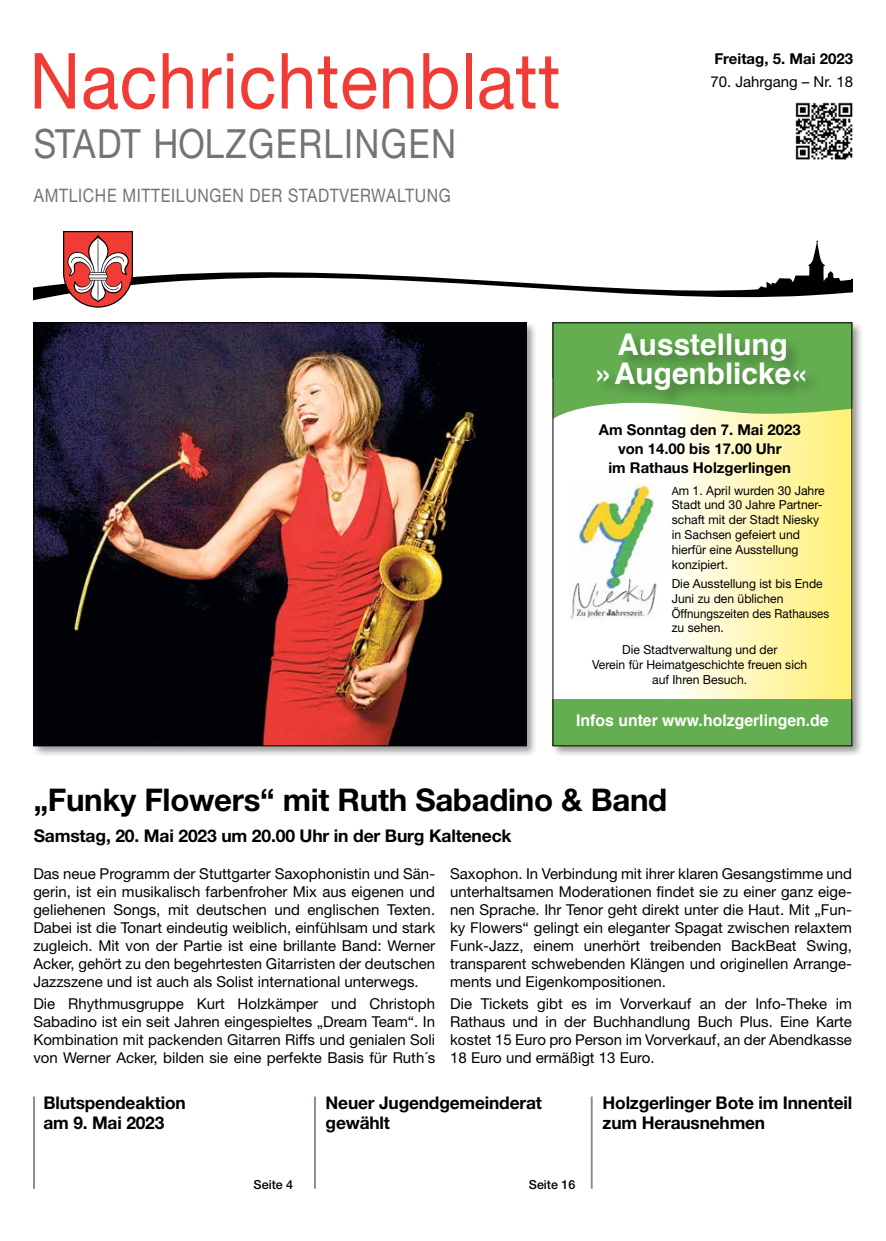
<style>
.page{position:relative;width:886px;height:1241px;background:#fff}
.page>*{position:absolute;margin:0;border:0;box-sizing:border-box;transform-origin:0 0}
.t1{font:77.5px "Helvetica Neue LT Std";letter-spacing:.01em;color:#f13c36;scale:.91 1}
.t2{font:40.25px "Helvetica Neue LT Std";letter-spacing:.04em;color:#787370;scale:.86 1}
.t3{font:700 31.25px "Helvetica Neue LT Std";letter-spacing:-.01em;color:#000}
.t4{font:700 29.88px/28.6px "Helvetica";color:#fff;text-align:center}
.t5{font:18.62px "Helvetica Neue LT Std";letter-spacing:.04em;color:#787370;scale:.85 1}
.t6{font:700 17.5px/20px "Helvetica Neue LT Std";letter-spacing:-.01em;color:#000}
.t7{font:700 16.12px "Helvetica";color:#fff}
.t8{font:15px/18px "Helvetica Neue LT Std";color:#000;text-align:justify}
.t9{font:700 15px "Helvetica Neue LT Std";color:#000}
.t10{font:700 14.88px/18.6px "Helvetica Neue LT Std";color:#000;text-align:center}
.t11{font:500 12.5px "Helvetica Neue LT Std";color:#000}
.t12{font:12.38px/14.9px "Helvetica Neue LT Std";color:#000}
.s1{font-size:11.25px}
</style>
<div class="page">
<div style="left:551px;top:321px;width:313px;height:436px;background:#000;opacity:.4"></div>
<div style="left:553px;top:323px;width:299px;height:422px;background:#fff"></div>
<div style="left:666px;top:401px;width:186px;height:299px;background:linear-gradient(to right,#fffefd,#fff072)"></div>
<svg style="left:555px;top:378px;width:295px;height:41px"></svg>
<div style="left:553px;top:322px;width:299px;height:56px;background:#64ae51"></div>
<div style="left:595px;top:331px;width:227px;height:76px;background:#000;opacity:.3"></div>
<div style="left:553px;top:699px;width:299px;height:46px;background:#64ae51"></div>
<img style="left:570px;top:484px;width:87px;height:135px">
<div style="left:32px;top:321px;width:506px;height:436px;background:#000;opacity:.4"></div>
<img style="left:36px;top:324px;width:488px;height:419px">
<hr style="left:33px;top:1096px;width:2px;height:92px;background:#8c8886">
<hr style="left:591px;top:1096px;width:2px;height:92px;background:#8c8886">
<hr style="left:314px;top:1096px;width:2px;height:92px;background:#8c8886">
<svg style="left:34px;top:240px;width:818px;height:60px"></svg>
<img style="left:795px;top:102px;width:57px;height:57px">
<svg style="left:63px;top:231px;width:70px;height:76px"></svg>
<h1 class="t1" style="left:29px;top:35px;width:585px">Nachrichtenblatt</h1>
<h2 class="t2" style="left:34px;top:119px;width:493px">STADT HOLZGERLINGEN</h2>
<p class="t5" style="left:34px;top:184px;width:492px">AMTLICHE MITTEILUNGEN DER STADTVERWALTUNG</p>
<p class="t9" style="left:714px;top:49px;width:140px">Freitag, 5. Mai 2023</p>
<p class="t8" style="left:710px;top:72px;width:144px">70. Jahrgang – Nr. 18</p>
<h3 class="t4" style="left:597px;top:331px;width:212px">Ausstellung »Augenblicke«</h3>
<p class="t10" style="left:599px;top:420px;width:203px">Am Sonntag den 7. Mai 2023 von 14.00 bis 17.00 Uhr<br>im Rathaus Holzgerlingen</p>
<p class="t12" style="left:672px;top:482px;width:154px"><span class="s1">A</span>m 1. April wurden 30 Jahre<br>Stadt und 30 Jahre Partner&shy;schaft mit der Stadt Niesky in Sachsen gefeiert und hierfür eine Ausstellung konzipiert.</p>
<p class="t12" style="left:672px;top:575px;width:159px">Die Ausstellung ist bis Ende<br>Juni zu den üblichen<br>Öffnungszeiten des Rathauses zu sehen.</p>
<p class="t12" style="left:592px;top:642px;width:217px;text-align:center">Die Stadtverwaltung und der<br>Verein für Heimatgeschichte freuen sich auf Ihren Besuch.</p>
<p class="t7" style="left:576px;top:707px;width:254px">Infos unter www.holzgerlingen.de</p>
<h3 class="t3" style="left:34px;top:780px;width:635px">„Funky Flowers“ mit Ruth Sabadino &amp; Band</h3>
<p class="t6" style="left:34px;top:825px;width:479px">Samstag, 20. Mai 2023 um 20.00 Uhr in der Burg Kalteneck</p>
<p class="t8" style="left:33px;top:864px;width:403px">Das neue Programm der Stuttgarter Saxophonistin und Sän&shy;gerin, ist ein musikalisch farbenfroher Mix aus eigenen und geliehenen Songs, mit deutschen und englischen Texten.<br>Dabei ist die Tonart eindeutig weiblich, einfühlsam und stark zugleich. Mit von der Partie ist eine brillante Band: Werner Acker, gehört zu den begehrtesten Gitarristen der deutschen Jazzszene und ist auch als Solist international unterwegs.</p>
<p class="t8" style="left:33px;top:993px;width:403px">Die Rhythmusgruppe Kurt Holzkämper und Christoph Sabadino ist ein seit Jahren eingespieltes „Dream Team“. In Kombination mit packenden Gitarren Riffs und genialen Soli von Werner Acker, bilden sie eine perfekte Basis für Ruth´s</p>
<p class="t8" style="left:450px;top:864px;width:403px">Saxophon. In Verbindung mit ihrer klaren Gesangstimme und unterhaltsamen Moderationen findet sie zu einer ganz eige&shy;nen Sprache. Ihr Tenor geht direkt unter die Haut. Mit „Fun&shy;ky Flowers“ gelingt ein eleganter Spagat zwischen relaxtem Funk-Jazz, einem unerhört treibenden BackBeat Swing, transparent schwebenden Klängen und originellen Arrange&shy;ments und Eigenkompositionen.</p>
<p class="t8" style="left:450px;top:993px;width:403px">Die Tickets gibt es im Vorverkauf an der Info-Theke im Rathaus und in der Buchhandlung Buch Plus. Eine Karte kostet 15 Euro pro Person im Vorverkauf, an der Abendkasse 18 Euro und ermäßigt 13 Euro.</p>
<p class="t6" style="left:43px;top:1092px;width:144px">Blutspendeaktion am 9. Mai 2023</p>
<p class="t6" style="left:326px;top:1092px;width:218px">Neuer Jugendgemeinderat gewählt</p>
<p class="t6" style="left:602px;top:1092px;width:251px">Holzgerlinger Bote im Innenteil zum Herausnehmen</p>
<p class="t11" style="left:254px;top:1176px;width:41px">Seite 4</p>
<p class="t11" style="left:529px;top:1176px;width:48px">Seite 16</p>
</div>
